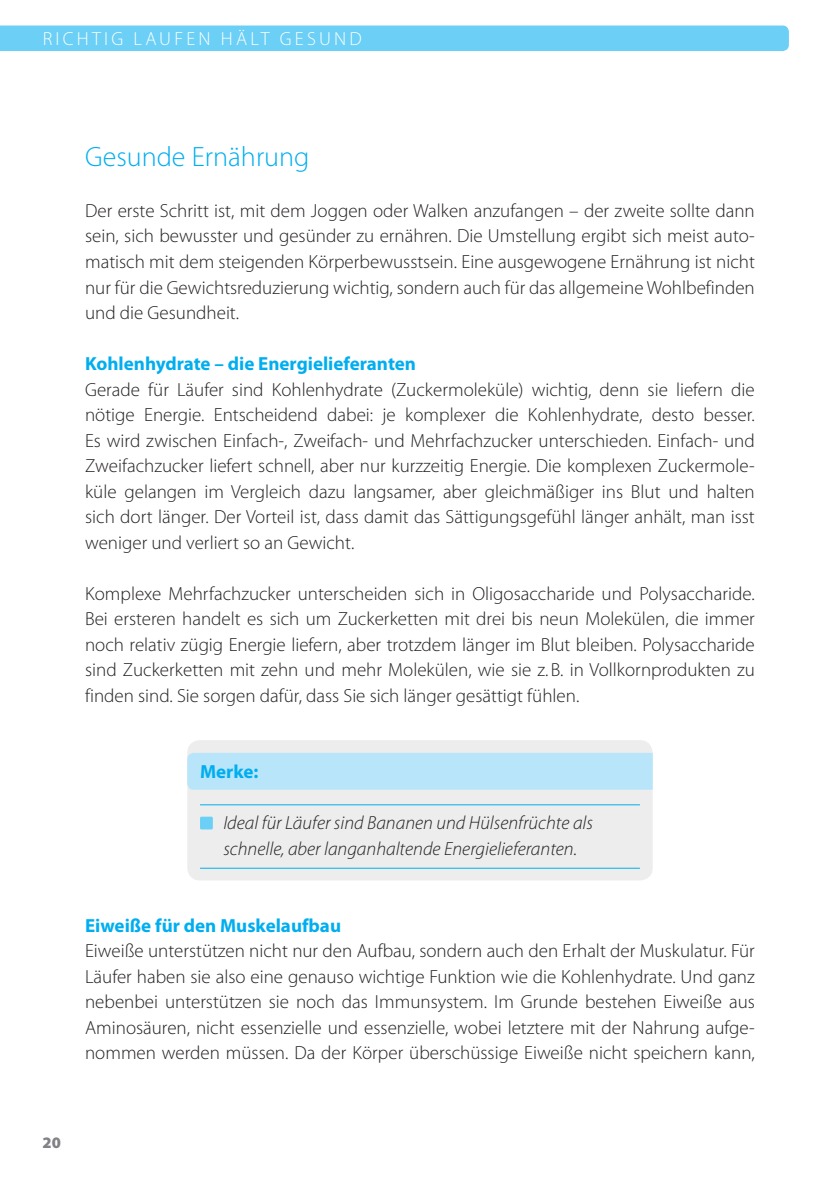
<style>
.page{position:relative;width:840px;height:1191px;background:#fff}
.page>*{position:absolute;margin:0;border:0;box-sizing:border-box;transform-origin:0 0}
.t1{font:300 28px "Myriad Pro";color:#00aeef}
.t2{font:300 19px/25.6px "Myriad Pro";color:#231f20;text-align:justify}
.t3{font:italic 300 19px/25.6px "Myriad Pro";color:#231f20}
.t4{font:700 19px "Myriad Pro";color:#00aeef}
.t5{font:300 19px "Myriad Pro";letter-spacing:.17em;color:#fff}
.t6{font:900 16px "Myriad Pro";color:#808285}
</style>
<div class="page">
<div style="left:0;top:26px;width:788px;height:25px;background:#6bcff6"></div>
<div style="left:187px;top:740px;width:465px;height:140px;background:#ecedec;border-radius:13px"></div>
<div style="left:187px;top:753px;width:465px;height:36px;background:#b9e5fa"></div>
<hr style="left:200px;top:804px;width:439px;height:1px;background:#00aeef">
<hr style="left:200px;top:867px;width:439px;height:1px;background:#00aeef">
<div style="left:200px;top:816px;width:13px;height:13px;background:#6bcff6"></div>
<p class="t5" style="left:43px;top:29px;width:320px">RICHTIG LAUFEN HÄLT GESUND</p>
<h1 class="t1" style="left:85px;top:141px;width:226px">Gesunde Ernährung</h1>
<p class="t2" style="left:85px;top:198px;width:671px">Der erste Schritt ist, mit dem Joggen oder Walken anzufangen – der zweite sollte dann sein, sich bewusster und gesünder zu ernähren. Die Umstellung ergibt sich meist auto&shy;matisch mit dem steigenden Körperbewusstsein. Eine ausgewogene Ernährung ist nicht nur für die Gewichtsreduzierung wichtig, sondern auch für das allgemeine Wohlbefinden und die Gesundheit.</p>
<p class="t4" style="left:85px;top:353px;width:332px">Kohlenhydrate – die Energielieferanten</p>
<p class="t2" style="left:85px;top:377px;width:670px">Gerade für Läufer sind Kohlenhydrate (Zuckermoleküle) wichtig, denn sie liefern die nötige Energie. Entscheidend dabei: je komplexer die Kohlenhydrate, desto besser.<br>Es wird zwischen Einfach-, Zweifach- und Mehrfachzucker unterschieden. Einfach- und Zweifachzucker liefert schnell, aber nur kurzzeitig Energie. Die komplexen Zuckermole&shy;küle gelangen im Vergleich dazu langsamer, aber gleichmäßiger ins Blut und halten sich dort länger. Der Vorteil ist, dass damit das Sättigungsgefühl länger anhält, man isst weniger und verliert so an Gewicht.</p>
<p class="t2" style="left:85px;top:581px;width:670px">Komplexe Mehrfachzucker unterscheiden sich in Oligosaccharide und Polysaccharide.<br>Bei ersteren handelt es sich um Zuckerketten mit drei bis neun Molekülen, die immer noch relativ zügig Energie liefern, aber trotzdem länger im Blut bleiben. Polysaccharide sind Zuckerketten mit zehn und mehr Molekülen, wie sie z. B. in Vollkornprodukten zu finden sind. Sie sorgen dafür, dass Sie sich länger gesättigt fühlen.</p>
<p class="t4" style="left:200px;top:761px;width:60px">Merke:</p>
<p class="t3" style="left:223px;top:811px;width:371px">Ideal für Läufer sind Bananen und Hülsenfrüchte als schnelle, aber langanhaltende Energielieferanten.</p>
<p class="t4" style="left:85px;top:914px;width:257px">Eiweiße für den Muskelaufbau</p>
<p class="t2" style="left:85px;top:938px;width:671px">Eiweiße unterstützen nicht nur den Aufbau, sondern auch den Erhalt der Muskulatur. Für Läufer haben sie also eine genauso wichtige Funktion wie die Kohlenhydrate. Und ganz nebenbei unterstützen sie noch das Immunsystem. Im Grunde bestehen Eiweiße aus Aminosäuren, nicht essenzielle und essenzielle, wobei letztere mit der Nahrung aufge&shy;nommen werden müssen. Da der Körper überschüssige Eiweiße nicht speichern kann,</p>
<p class="t6" style="left:43px;top:1134px;width:20px">20</p>
</div>
